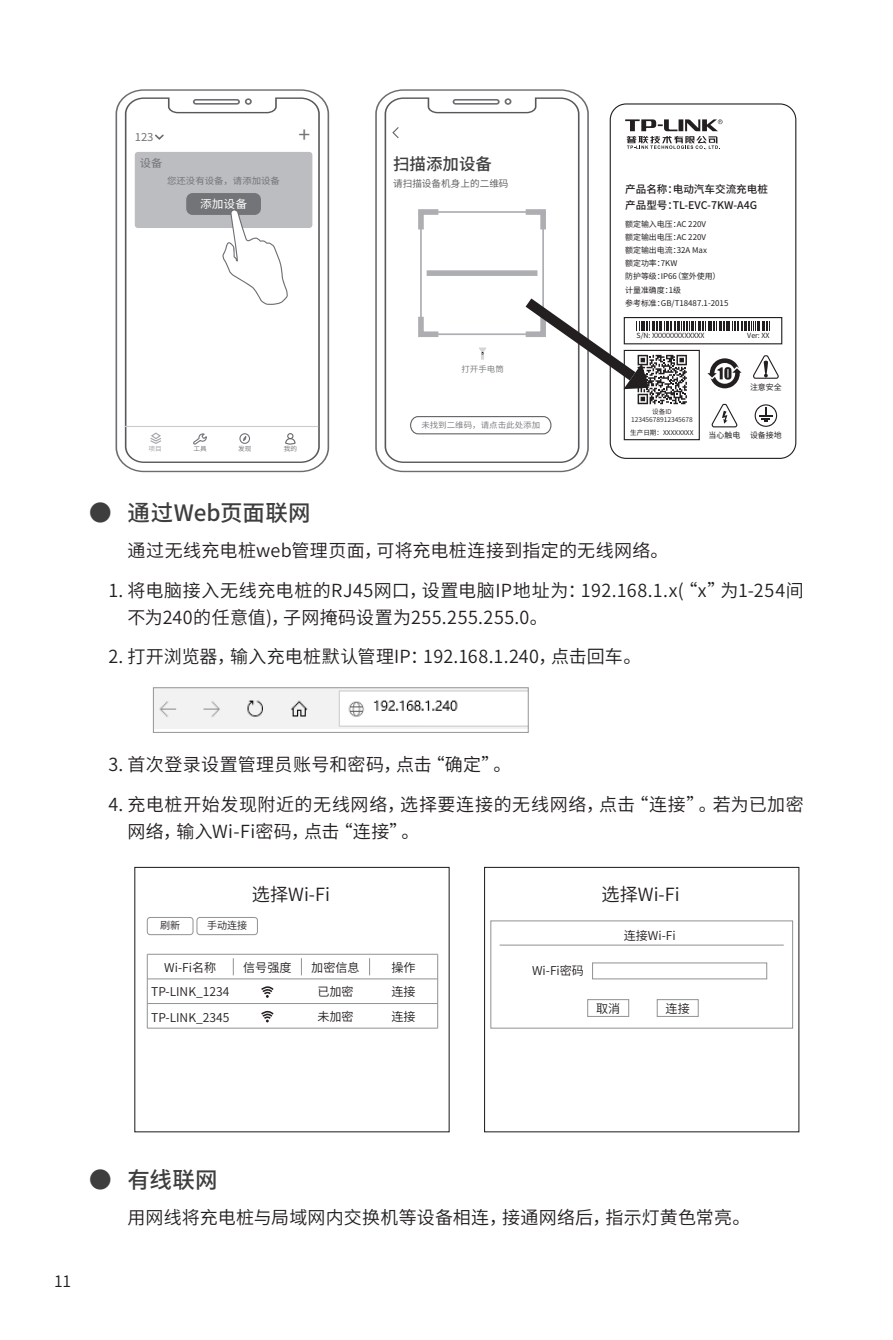
<style>
.page{position:relative;width:893px;height:1340px;background:#fff}
.page>*{position:absolute;margin:0;border:0;box-sizing:border-box;transform-origin:0 0}
.t1{font:500 22.5px "Source Han Sans CN";letter-spacing:.005em;color:#3e3e3f}
.t2{font:20.25px "Source Han Sans CN";color:#737477;scale:1.04 1}
.t3{font:18.22px "Source Han Sans CN";color:#231f20}
.正文{font:18px/27px "Source Han Sans CN";letter-spacing:.02em;color:#231f20}
.t4{font:500 16.43px "Source Han Sans CN";color:#3e3e3f}
.t5{font:15.75px "Source Han Sans CN";color:#231f20}
.t6{font:12.15px/25px "Source Han Sans CN";color:#231f20;text-align:center}
.t7{font:11.25px "Source Han Sans CN";color:#fff;scale:1.04 1}
.t8{font:10.8px "Source Han Sans CN";color:#737477;scale:1.04 1}
.t9{font:500 10.58px/16px "Source Han Sans CN";color:#231f20}
.t10{font:10.12px "Source Han Sans CN";color:#231f20}
.t11{font:9.67px "Source Han Sans CN";color:#636366}
.t12{font:9px "Source Han Sans CN";color:#737477;scale:1.04 1}
.t13{font:8.1px "Source Han Sans CN";color:#7e8083;scale:1.04 1}
.t14{font:7.88px/13.3px "Source Han Sans CN";color:#231f20}
.t15{font:6.98px "Source Han Sans CN";color:#231f20}
.t16{font:6.52px/7.9px "Source Han Sans CN";color:#231f20;text-align:center}
.t17{font:6.52px "Source Han Sans CN";color:#231f20}
.t18{font:6.3px "Source Han Sans CN";color:#76787b;scale:1.04 1}
.t19{font:6.3px "Source Han Sans CN";color:#a4a5a9;scale:1.04 1}
.s1{font-weight:400}
</style>
<div class="page">
<svg style="left:116px;top:89px;width:213px;height:383px"></svg>
<svg style="left:193px;top:99px;width:47px;height:6px"></svg>
<svg style="left:245px;top:98px;width:7px;height:7px"></svg>
<svg style="left:149px;top:431px;width:14px;height:13px"></svg>
<svg style="left:192px;top:432px;width:16px;height:14px"></svg>
<hr style="left:125px;top:426px;width:193px;height:1px;background:#cacbcd">
<div style="left:186px;top:193px;width:75px;height:22px;background:#737477;border-radius:6px"></div>
<svg style="left:222px;top:209px;width:66px;height:96px"></svg>
<svg style="left:375px;top:89px;width:214px;height:383px"></svg>
<svg style="left:453px;top:99px;width:47px;height:6px"></svg>
<svg style="left:505px;top:98px;width:6px;height:7px"></svg>
<div style="left:610px;top:103px;width:186px;height:356px;border:1px solid #231f20;border-radius:16px"></div>
<svg style="left:625px;top:119px;width:97px;height:31px"></svg>
<div style="left:624px;top:350px;width:76px;height:90px;border:1px solid #231f20"></div>
<svg style="left:520px;top:298px;width:259px;height:130px"></svg>
<img style="left:155px;top:689px;width:372px;height:39px">
<div style="left:153px;top:687px;width:376px;height:45px;border:1px solid #939598"></div>
<div style="left:147px;top:917px;width:47px;height:18px;border:1px solid #939598;border-radius:3px"></div>
<div style="left:196px;top:917px;width:62px;height:18px;border:1px solid #939598;border-radius:3px"></div>
<hr style="left:147px;top:978px;width:291px;height:1px;background:#939598">
<hr style="left:147px;top:953px;width:291px;height:1px;background:#939598">
<hr style="left:147px;top:1003px;width:291px;height:1px;background:#939598">
<hr style="left:147px;top:1027px;width:291px;height:1px;background:#939598">
<hr style="left:147px;top:954px;width:1px;height:74px;background:#939598">
<hr style="left:437px;top:954px;width:1px;height:74px;background:#939598">
<svg style="left:233px;top:958px;width:1px;height:17px"></svg>
<svg style="left:301px;top:958px;width:1px;height:17px"></svg>
<svg style="left:369px;top:958px;width:1px;height:17px"></svg>
<svg style="left:261px;top:986px;width:13px;height:11px"></svg>
<svg style="left:261px;top:1010px;width:13px;height:12px"></svg>
<div style="left:484px;top:866px;width:315px;height:266px;border:1px solid #231f20"></div>
<div style="left:490px;top:920px;width:303px;height:108px;border:1px solid #939598"></div>
<hr style="left:500px;top:944px;width:284px;height:1px;background:#939598">
<div style="left:592px;top:962px;width:175px;height:17px;border:1px solid #939598"></div>
<div style="left:587px;top:999px;width:42px;height:17px;border:1px solid #939598"></div>
<div style="left:657px;top:999px;width:42px;height:17px;border:1px solid #939598"></div>
<p class="t8" style="left:135px;top:131px;width:20px">123</p>
<p class="t8" style="left:140px;top:157px;width:23px">设备</p>
<p class="t12" style="left:167px;top:175px;width:110px">您还没有设备，请添加设备</p>
<p class="t7" style="left:200px;top:197px;width:47px">添加设备</p>
<p class="t2" style="left:298px;top:123px;width:13px">+</p>
<p class="t19" style="left:149px;top:445px;width:14px">项目</p>
<p class="t18" style="left:194px;top:445px;width:14px">工具</p>
<p class="t18" style="left:238px;top:445px;width:14px">发现</p>
<p class="t18" style="left:284px;top:445px;width:14px">我的</p>
<p class="t4" style="left:393px;top:155px;width:100px">扫描添加设备</p>
<p class="t11" style="left:393px;top:178px;width:117px">请扫描设备机身上的二维码</p>
<p class="t13" style="left:461px;top:364px;width:42px">打开手电筒</p>
<p class="t13" style="left:421px;top:421px;width:116px">未找到二维码，请点击此处添加</p>
<p class="t9" style="left:625px;top:181px;width:144px">产品名称：电动汽车交流充电桩产品型号：TL-EVC-7KW-A4G</p>
<p class="t14" style="left:625px;top:217px;width:105px">额定输入电压：AC 220V　<br>额定输出电压：AC 220V<br>额定输出电流：32A Max<br>额定功率：7KW<br>防护等级：IP66（室外使用）计量准确度：1级<br>参考标准：GB/T18487.1-2015</p>
<p class="t15" style="left:636px;top:331px;width:70px">S/N: XXXXXXXXXXXXX</p>
<p class="t15" style="left:747px;top:331px;width:24px">Ver: XX</p>
<p class="t16" style="left:631px;top:407px;width:63px">设备ID<br>12345678912345678</p>
<p class="t17" style="left:630px;top:429px;width:65px">生产日期：XXXXXXXX</p>
<p class="t14" style="left:750px;top:380px;width:33px">注意安全</p>
<p class="t14" style="left:709px;top:429px;width:75px">当心触电 设备接地</p>
<p class="t1" style="left:89px;top:500px;width:223px"><span class="s1">●</span> 通过Web页面联网</p>
<p class="正文" style="left:128px;top:537px;width:543px">通过无线充电桩web管理页面，可将充电桩连接到指定的无线网络。</p>
<p class="正文" style="left:128px;top:577px;width:678px;text-indent:-19px">1. 将电脑接入无线充电桩的RJ45网口，设置电脑IP地址为：192.168.1.x(“x”为1-254间不为240的任意值)，子网掩码设置为255.255.255.0。</p>
<p class="正文" style="left:108px;top:643px;width:534px">2. 打开浏览器，输入充电桩默认管理IP：192.168.1.240，点击回车。</p>
<p class="正文" style="left:108px;top:751px;width:405px">3. 首次登录设置管理员账号和密码，点击“确定”。</p>
<p class="正文" style="left:128px;top:791px;width:678px;text-indent:-19px">4. 充电桩开始发现附近的无线网络，选择要连接的无线网络，点击“连接”。若为已加密网络，输入Wi-Fi密码，点击“连接”。</p>
<p class="t3" style="left:252px;top:884px;width:80px">选择Wi-Fi</p>
<p class="t10" style="left:160px;top:919px;width:22px">刷新</p>
<p class="t10" style="left:207px;top:919px;width:42px">手动连接</p>
<p class="t6" style="left:151px;top:954px;width:80px">Wi-Fi名称<br>TP-LINK_1234<br>TP-LINK_2345</p>
<p class="t6" style="left:243px;top:954px;width:50px">信号强度</p>
<p class="t6" style="left:311px;top:954px;width:50px">加密信息</p>
<p class="t6" style="left:392px;top:954px;width:26px">操作</p>
<p class="t6" style="left:317px;top:979px;width:38px;text-align:left">已加密未加密</p>
<p class="t6" style="left:392px;top:979px;width:26px">连接</p>
<p class="t6" style="left:391px;top:1004px;width:26px">连接</p>
<p class="t6" style="left:532px;top:958px;width:53px">Wi-Fi密码</p>
<p class="t3" style="left:602px;top:884px;width:80px">选择Wi-Fi</p>
<p class="t6" style="left:624px;top:923px;width:53px">连接Wi-Fi</p>
<p class="t6" style="left:596px;top:996px;width:26px">取消</p>
<p class="t6" style="left:666px;top:996px;width:26px">连接</p>
<p class="t5" style="left:54px;top:1272px;width:19px">11</p>
<p class="t1" style="left:89px;top:1167px;width:130px"><span class="s1">●</span> 有线联网</p>
<p class="正文" style="left:128px;top:1204px;width:624px">用网线将充电桩与局域网内交换机等设备相连，接通网络后，指示灯黄色常亮。</p>
</div>
